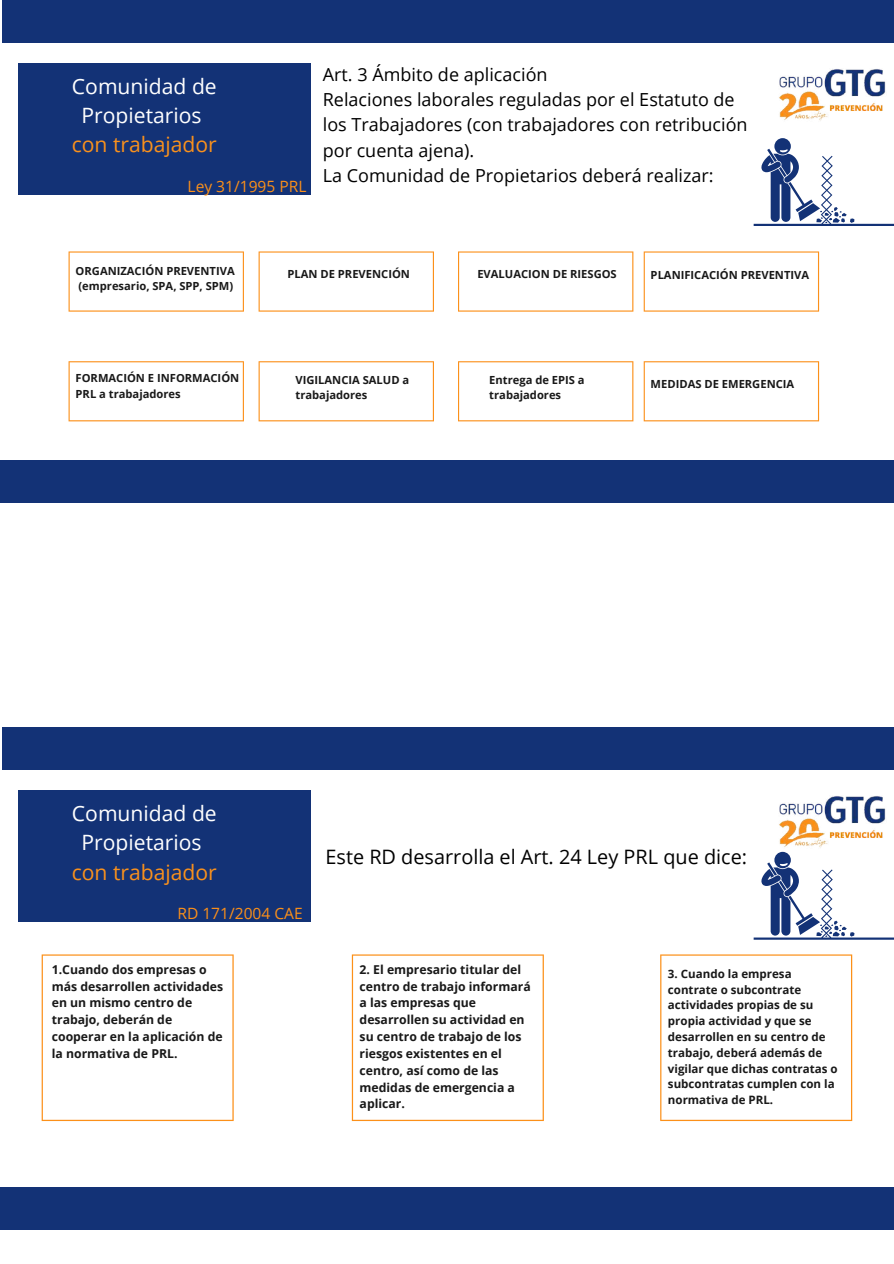
<style>
.page{position:relative;width:894px;height:1264px;background:#fff}
.page>*{position:absolute;margin:0;border:0;box-sizing:border-box;transform-origin:0 0}
.t1{font:21.15px/29.2px "Open Sans";color:#fff;text-align:center}
.t2{font:21.15px "Open Sans";color:#fa911c}
.t3{font:19.8px "Open Sans";color:#000}
.t4{font:18px/25.2px "Open Sans";color:#000}
.t5{font:15.6px "Open Sans";color:#fc9019}
.t6{font:700 12.3px/16.8px "Open Sans";color:#191919}
.t7{font:700 11.55px/15.8px "Open Sans";color:#191919}
.t8{font:700 11.1px/15.3px "Open Sans";color:#191919}
</style>
<div class="page">
<img style="left:779px;top:69px;width:107px;height:52px">
<div style="left:2px;top:0;width:891px;height:43px;background:#133276"></div>
<div style="left:0;top:460px;width:893px;height:43px;background:#133276"></div>
<div style="left:18px;top:63px;width:293px;height:132px;background:#133276"></div>
<svg style="left:68px;top:251px;width:176px;height:60px"></svg>
<svg style="left:258px;top:251px;width:176px;height:60px"></svg>
<svg style="left:458px;top:251px;width:175px;height:60px"></svg>
<svg style="left:643px;top:251px;width:175px;height:60px"></svg>
<svg style="left:68px;top:361px;width:176px;height:60px"></svg>
<svg style="left:258px;top:361px;width:176px;height:60px"></svg>
<svg style="left:458px;top:361px;width:175px;height:60px"></svg>
<svg style="left:643px;top:361px;width:175px;height:60px"></svg>
<svg style="left:753px;top:138px;width:140px;height:88px"></svg>
<img style="left:779px;top:796px;width:107px;height:52px">
<div style="left:2px;top:727px;width:891px;height:43px;background:#133276"></div>
<div style="left:0;top:1187px;width:893px;height:43px;background:#133276"></div>
<div style="left:18px;top:790px;width:293px;height:132px;background:#133276"></div>
<svg style="left:42px;top:954px;width:191px;height:166px"></svg>
<svg style="left:352px;top:954px;width:191px;height:166px"></svg>
<svg style="left:660px;top:954px;width:192px;height:166px"></svg>
<svg style="left:753px;top:851px;width:140px;height:88px"></svg>
<h1 class="t1" style="left:72px;top:71px;width:146px">Comunidad de<br>Propietarios</h1>
<h1 class="t2" style="left:72px;top:130px;width:147px">con trabajador</h1>
<p class="t5" style="left:187px;top:176px;width:120px">Ley 31/1995 PRL</p>
<h3 class="t4" style="left:323px;top:62px;width:426px">Art. 3 Ámbito de aplicación<br>Relaciones laborales reguladas por el Estatuto de los Trabajadores (con trabajadores con retribución por cuenta ajena).<br>La Comunidad de Propietarios deberá realizar:</h3>
<p class="t8" style="left:76px;top:263px;width:160px">ORGANIZACIÓN PREVENTIVA (empresario, SPA, SPP, SPM)</p>
<p class="t8" style="left:287px;top:266px;width:124px">PLAN DE PREVENCIÓN</p>
<p class="t8" style="left:477px;top:266px;width:141px">EVALUACION DE RIESGOS</p>
<p class="t8" style="left:650px;top:267px;width:160px">PLANIFICACIÓN PREVENTIVA</p>
<p class="t8" style="left:76px;top:370px;width:165px">FORMACIÓN E INFORMACIÓN<br>PRL a trabajadores</p>
<p class="t8" style="left:295px;top:371px;width:115px">VIGILANCIA SALUD a trabajadores</p>
<p class="t8" style="left:489px;top:371px;width:97px">Entrega de EPIS a trabajadores</p>
<p class="t8" style="left:650px;top:376px;width:145px">MEDIDAS DE EMERGENCIA</p>
<h1 class="t1" style="left:72px;top:798px;width:146px">Comunidad de<br>Propietarios</h1>
<h1 class="t2" style="left:72px;top:856px;width:147px">con trabajador</h1>
<p class="t5" style="left:177px;top:902px;width:127px">RD 171/2004 CAE</p>
<p class="t6" style="left:52px;top:960px;width:173px">1.Cuando dos empresas o más desarrollen actividades en un mismo centro de trabajo, deberán de cooperar en la aplicación de la normativa de PRL.</p>
<h2 class="t3" style="left:325px;top:843px;width:423px">Este RD desarrolla el Art. 24 Ley PRL que dice:</h2>
<p class="t6" style="left:359px;top:960px;width:173px">2. El empresario titular del centro de trabajo informará a las empresas que desarrollen su actividad en su centro de trabajo de los riesgos existentes en el centro, así como de las medidas de emergencia a aplicar.</p>
<p class="t7" style="left:667px;top:965px;width:171px">3. Cuando la empresa contrate o subcontrate actividades propias de su propia actividad y que se desarrollen en su centro de trabajo, deberá además de vigilar que dichas contratas o subcontratas cumplen con la normativa de PRL.</p>
</div>
